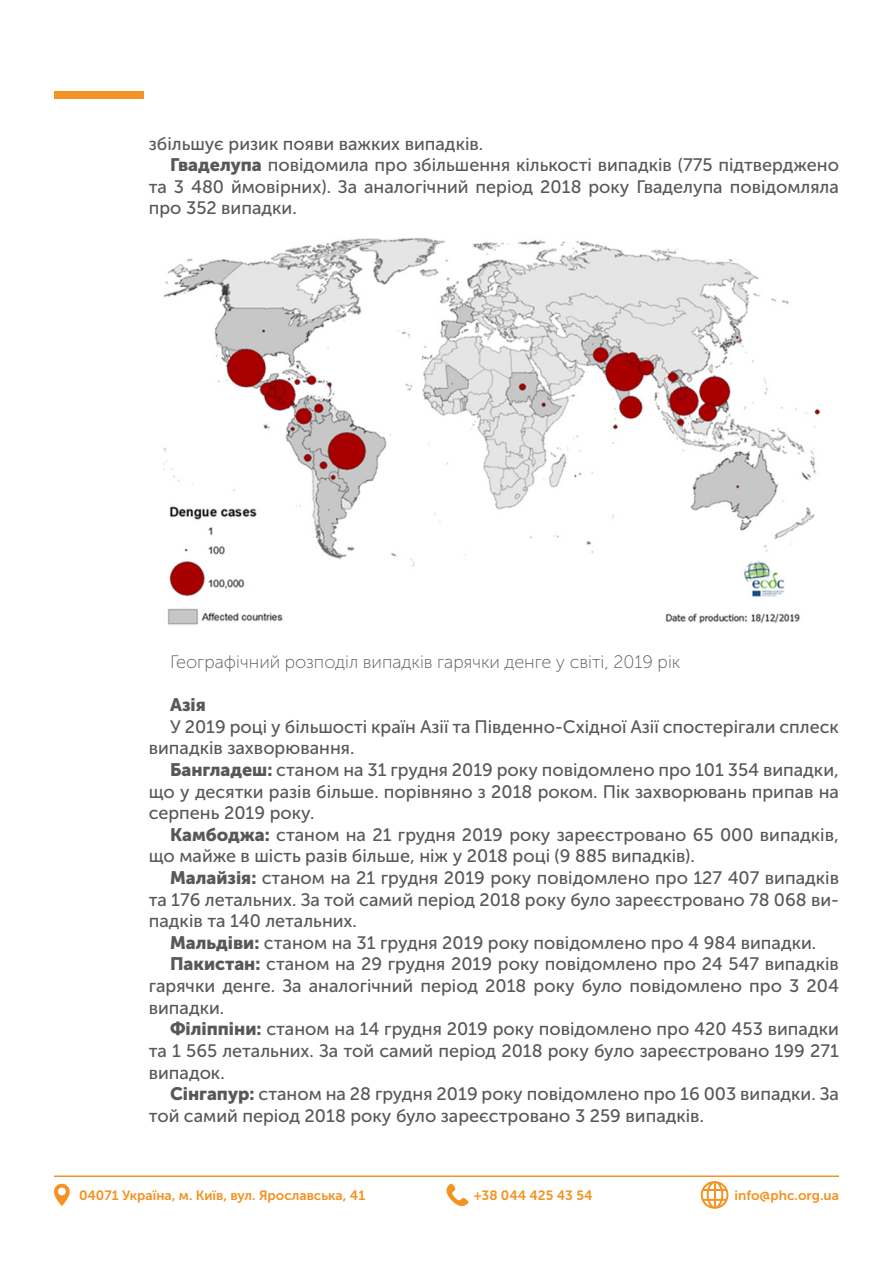
<style>
.page{position:relative;width:893px;height:1263px;background:#fff}
.page>*{position:absolute;margin:0;border:0;box-sizing:border-box;transform-origin:0 0}
.t1{font:18px/21.6px "Museo Sans Cyrl 500";color:#57585a;text-align:justify}
.t2{font:18px "Museo Sans Cyrl 100";color:#57585a}
.t3{font:18px "Museo Sans Cyrl 900";color:#57585a}
.t4{font:13.5px "Museo Sans Cyrl 700";color:#f49222}
.s1{font-family:"Museo Sans Cyrl 900"}
</style>
<div class="page">
<hr style="left:54px;top:1175px;width:785px;height:2px;background:#f49222">
<svg style="left:701px;top:1181px;width:27px;height:28px"></svg>
<svg style="left:54px;top:1184px;width:16px;height:22px"></svg>
<svg style="left:446px;top:1183px;width:23px;height:23px"></svg>
<div style="left:54px;top:91px;width:90px;height:8px;background:#f49222"></div>
<img style="left:163px;top:238px;width:658px;height:387px">
<p class="t1" style="left:149px;top:133px;width:336px">збільшує ризик появи важких випадків.</p>
<p class="t1" style="left:149px;top:154px;width:692px;text-indent:21px"><span class="s1">Гваделупа</span> повідомила про збільшення кількості випадків (775 підтверджено та 3 480 ймовірних). За аналогічний період 2018 року Гваделупа повідомляла про 352 випадки.</p>
<p class="t2" style="left:170px;top:652px;width:512px">Географічний розподіл випадків гарячки денге у світі, 2019 рік</p>
<p class="t3" style="left:170px;top:695px;width:37px">Азія</p>
<p class="t1" style="left:149px;top:716px;width:692px;text-indent:21px">У 2019 році у більшості країн Азії та Південно-Східної Азії спостерігали сплеск випадків захворювання.</p>
<p class="t1" style="left:149px;top:759px;width:692px;text-indent:21px"><span class="s1">Бангладеш:</span> станом на 31 грудня 2019 року повідомлено про 101 354 випадки, що у десятки разів більше. порівняно з 2018 роком. Пік захворювань припав на серпень 2019 року.</p>
<p class="t1" style="left:149px;top:824px;width:692px;text-indent:21px"><span class="s1">Камбоджа:</span> станом на 21 грудня 2019 року зареєстровано 65 000 випадків, що майже в шість разів більше, ніж у 2018 році (9 885 випадків).</p>
<p class="t1" style="left:149px;top:867px;width:692px;text-indent:21px"><span class="s1">Малайзія:</span> станом на 21 грудня 2019 року повідомлено про 127 407 випадків та 176 летальних. За той самий період 2018 року було зареєстровано 78 068 ви&shy;падків та 140 летальних.</p>
<p class="t1" style="left:170px;top:932px;width:648px"><span class="s1">Мальдіви:</span> станом на 31 грудня 2019 року повідомлено про 4 984 випадки.</p>
<p class="t1" style="left:149px;top:953px;width:692px;text-indent:21px"><span class="s1">Пакистан:</span> станом на 29 грудня 2019 року повідомлено про 24 547 випадків гарячки денге. За аналогічний період 2018 року було повідомлено про 3 204 випадки.</p>
<p class="t1" style="left:149px;top:1018px;width:692px;text-indent:21px"><span class="s1">Філіппіни:</span> станом на 14 грудня 2019 року повідомлено про 420 453 випадки та 1 565 летальних. За той самий період 2018 року було зареєстровано 199 271 випадок.</p>
<p class="t1" style="left:149px;top:1083px;width:692px;text-indent:21px"><span class="s1">Сінгапур:</span> станом на 28 грудня 2019 року повідомлено про 16 003 випадки. За той самий період 2018 року було зареєстровано 3 259 випадків.</p>
<p class="t4" style="left:79px;top:1188px;width:288px">04071 Україна, м. Київ, вул. Ярославська, 41</p>
<p class="t4" style="left:474px;top:1188px;width:120px">+38 044 425 43 54</p>
<p class="t4" style="left:735px;top:1188px;width:106px">info@phc.org.ua</p>
</div>
